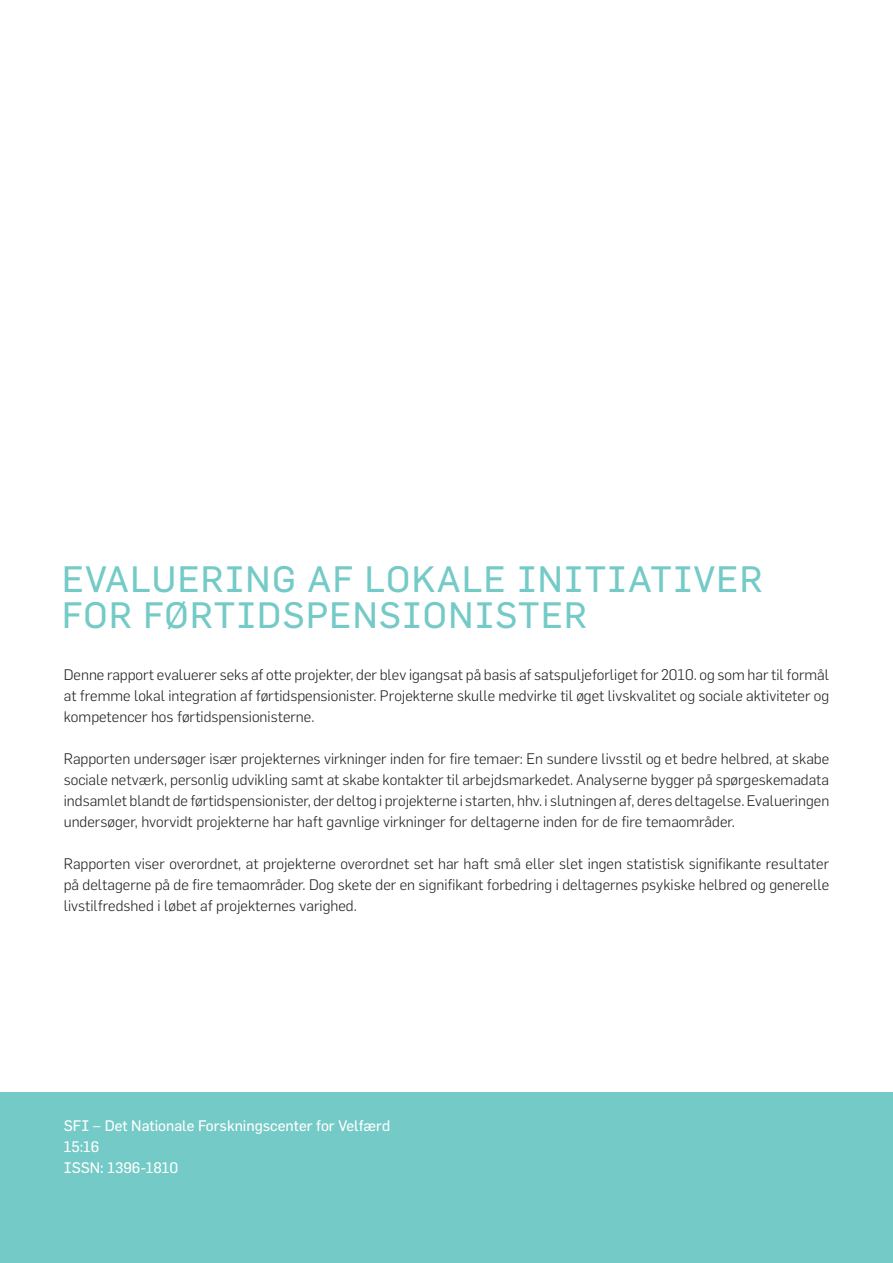
<style>
.page{position:relative;width:893px;height:1263px;background:#fff}
.page>*{position:absolute;margin:0;border:0;box-sizing:border-box;transform-origin:0 0}
.Bagside-titel{font:36px/36px "Flama Basic";letter-spacing:.04em;color:#73cac7}
.Bagsidetekst{font:300 15px/21px "Flama";color:#231f20;text-align:justify}
.pris_mm{font:15px "Flama Basic";color:#fff}
</style>
<div class="page">
<div style="left:0;top:1093px;width:893px;height:170px;background:#73cac7"></div>
<p class="Bagside-titel" style="left:62px;top:561px;width:702px">EVALUERING AF LOKALE INITIATIVER<br>FOR FØRTIDSPENSIONISTER</p>
<p class="Bagsidetekst" style="left:64px;top:664px;width:767px">Denne rapport evaluerer seks af otte projekter, der blev igangsat på basis af satspuljeforliget for 2010. og som har til formål at fremme lokal integration af førtidspensionister. Projekterne skulle medvirke til øget livskvalitet og sociale aktiviteter og kompetencer hos førtidspensionisterne.</p>
<p class="Bagsidetekst" style="left:64px;top:748px;width:767px">Rapporten undersøger især projekternes virkninger inden for fire temaer: En sundere livsstil og et bedre helbred, at skabe sociale netværk, personlig udvikling samt at skabe kontakter til arbejdsmarkedet. Analyserne bygger på spørgeskemadata indsamlet blandt de førtidspensionister, der deltog i projekterne i starten, hhv. i slutningen af, deres deltagelse. Evalueringen undersøger, hvorvidt projekterne har haft gavnlige virkninger for deltagerne inden for de fire temaområder.</p>
<p class="Bagsidetekst" style="left:64px;top:853px;width:767px">Rapporten viser overordnet, at projekterne overordnet set har haft små eller slet ingen statistisk signifikante resultater på deltagerne på de fire temaområder. Dog skete der en signifikant forbedring i deltagernes psykiske helbred og generelle livstilfredshed i løbet af projekternes varighed.</p>
<p class="pris_mm" style="left:64px;top:1117px;width:328px">SFI – Det Nationale Forskningscenter for Velfærd</p>
<p class="pris_mm" style="left:64px;top:1138px;width:37px">15:16</p>
<p class="pris_mm" style="left:64px;top:1159px;width:116px">ISSN: 1396-1810</p>
</div>
